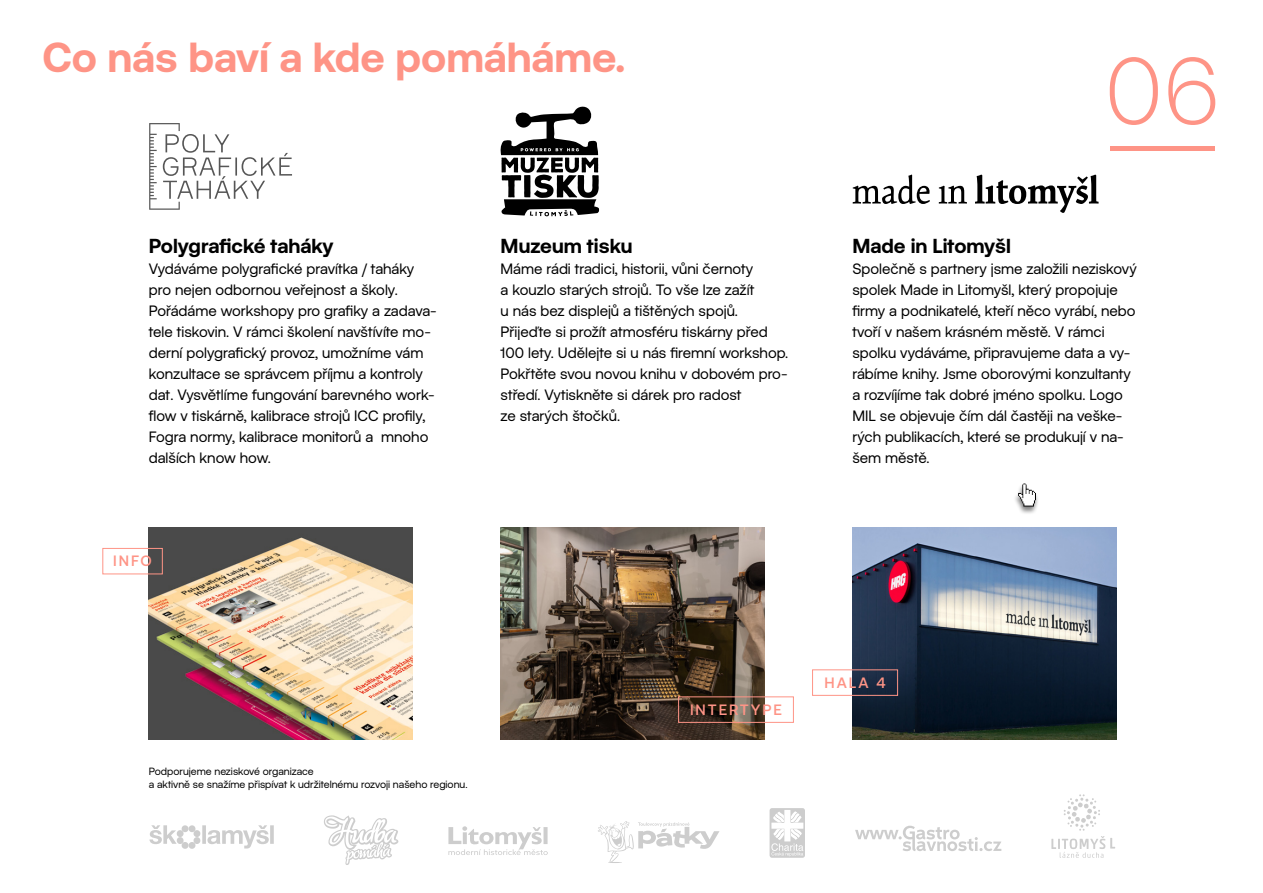
<style>
.page{position:relative;width:1263px;height:893px;background:#fff}
.page>*{position:absolute;margin:0;border:0;box-sizing:border-box;transform-origin:0 0}
.t1{font:300 95.4px "Aeonik";color:#fe9486}
.t2{font:700 42px "Aeonik";color:#fe9486}
.t3{font:700 20.25px "Aeonik";color:#000}
.t4{font:15px/21px "Aeonik";color:#000}
.t5{font:500 15px "Aeonik";letter-spacing:.13em;color:#fe9486}
.t6{font:10.5px/13.5px "Aeonik";color:#000}
</style>
<div class="page">
<img style="left:501px;top:527px;width:263px;height:213px">
<svg style="left:149px;top:123px;width:143px;height:87px"></svg>
<svg style="left:501px;top:107px;width:98px;height:109px"></svg>
<svg style="left:853px;top:175px;width:77px;height:29px"></svg>
<svg style="left:939px;top:186px;width:28px;height:18px"></svg>
<svg style="left:975px;top:175px;width:123px;height:38px"></svg>
<img style="left:149px;top:527px;width:263px;height:213px">
<img style="left:852px;top:527px;width:264px;height:213px">
<div style="left:102px;top:548px;width:61px;height:26px;border:1px solid #fe9486"></div>
<div style="left:678px;top:696px;width:116px;height:27px;border:1px solid #fe9486"></div>
<div style="left:812px;top:669px;width:86px;height:27px;border:1px solid #fe9486"></div>
<svg style="left:149px;top:825px;width:125px;height:24px"></svg>
<svg style="left:448px;top:826px;width:100px;height:29px"></svg>
<svg style="left:769px;top:808px;width:36px;height:50px"></svg>
<svg style="left:855px;top:826px;width:146px;height:25px"></svg>
<svg style="left:1051px;top:794px;width:64px;height:64px"></svg>
<svg style="left:598px;top:821px;width:121px;height:42px"></svg>
<svg style="left:324px;top:815px;width:74px;height:50px"></svg>
<div style="left:1013px;top:483px;width:26px;height:32px;background:#000;opacity:.5"></div>
<svg style="left:1018px;top:483px;width:18px;height:23px"></svg>
<h2 class="t2" style="left:42px;top:33px;width:585px">Co nás baví a kde pomáháme.</h2>
<h3 class="t3" style="left:149px;top:234px;width:186px">Polygrafické taháky</h3>
<p class="t4" style="left:149px;top:258px;width:289px">Vydáváme polygrafické pravítka / taháky pro nejen odbornou veřejnost a školy.<br>Pořádáme workshopy pro grafiky a zadava&shy;tele tiskovin. V rámci školení navštívíte mo&shy;derní polygrafický provoz, umožníme vám konzultace se správcem příjmu a kontroly dat. Vysvětlíme fungování barevného work&shy;flow v tiskárně, kalibrace strojů ICC</p>
<p class="t4" style="left:149px;top:405px;width:281px;text-indent:234px">profily,<br>Fogra normy, kalibrace monitorů a mnoho dalších know how.</p>
<p class="t5" style="left:113px;top:553px;width:40px">INFO</p>
<h3 class="t3" style="left:501px;top:234px;width:134px">Muzeum tisku</h3>
<p class="t4" style="left:501px;top:258px;width:289px">Máme rádi tradici, historii, vůni černoty<br>a kouzlo starých strojů. To vše lze zažít<br>u nás bez displejů a tištěných spojů.<br>Přijeďte si prožít atmosféru tiskárny před 100 lety. Udělejte si u nás firemní workshop.<br>Pokřtěte svou novou knihu v dobovém pro&shy;středí. Vytiskněte si dárek pro radost<br>ze starých štočků.</p>
<h1 class="t1" style="left:1104px;top:39px;width:117px">06</h1>
<h1 class="t1" style="left:1105px;top:90px;width:117px">——</h1>
<h3 class="t3" style="left:852px;top:234px;width:160px">Made in Litomyšl</h3>
<p class="t4" style="left:852px;top:258px;width:286px">Společně s partnery jsme založili neziskový spolek Made in Litomyšl, který propojuje firmy a podnikatelé, kteří něco vyrábí, nebo tvoří v našem krásném městě. V rámci spolku vydáváme, připravujeme data a vy&shy;rábíme knihy. Jsme oborovými konzultanty a rozvíjíme tak dobré jméno spolku. Logo MIL se objevuje čím dál častěji na veške&shy;rých publikacích, které se produkují v na&shy;šem městě.</p>
<p class="t6" style="left:149px;top:764px;width:320px">Podporujeme neziskové organizace<br>a aktivně se snažíme přispívat k udržitelnému rozvoji našeho regionu.</p>
<p class="t5" style="left:690px;top:701px;width:93px">INTERTYPE</p>
<p class="t5" style="left:824px;top:674px;width:63px">HALA 4</p>
</div>
